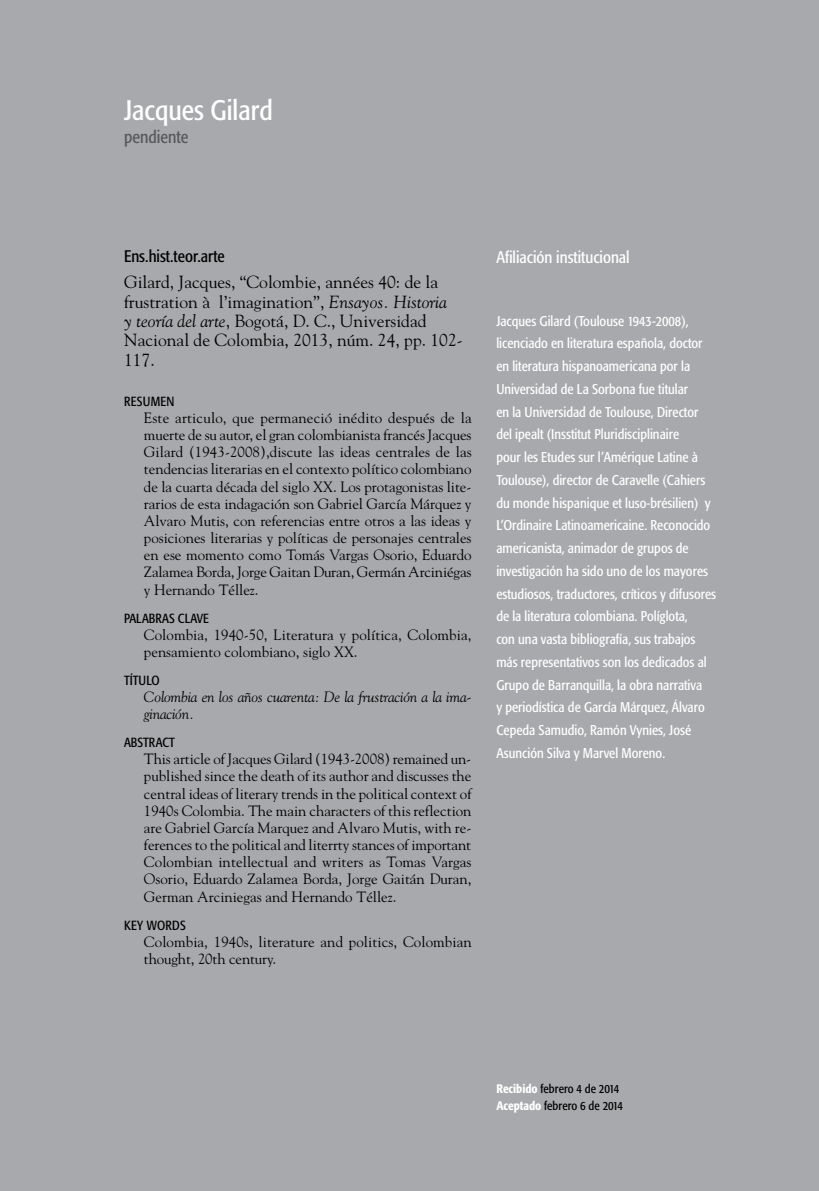
<style>
.page{position:relative;width:819px;height:1191px;background:#a7a9ac}
.page>*{position:absolute;margin:0;border:0;box-sizing:border-box;transform-origin:0 0}
.t1{font:condensed 28px "Formata";color:#fff}
.t2{font:17.5px/19.2px "Goudy";color:#000}
.t3{font:condensed 17.5px "Formata";color:#58595b}
.t4{font:condensed 16.62px "Formata";color:#fff}
.t5{font:condensed 16.62px "Formata";color:#000}
.t6{font:14.88px/17.2px "Goudy";color:#000;text-align:justify}
.t7{font:italic 14.88px/17.2px "Goudy";letter-spacing:-.01em;color:#000}
.t8{font:condensed 14px/22.8px "Formata";color:#fff}
.t9{font:condensed 13.12px "Formata";letter-spacing:.01em;color:#000}
.t10{font:condensed 12.25px/16.6px "Formata";color:#000}
.s1{font-style:inherit}
.s2{font-style:italic}
.s3{font-weight:500;color:#fff}
</style>
<div class="page">
<h1 class="t1" style="left:124px;top:94px;width:150px">Jacques Gilard</h1>
<p class="t3" style="left:124px;top:126px;width:66px">pendiente</p>
<p class="t5" style="left:124px;top:246px;width:102px">Ens.hist.teor.arte</p>
<p class="t2" style="left:124px;top:272px;width:340px">Gilard, Jacques, <span class="s1">“</span>Colombie, années 40: de la frustration à l’imagination”, <span class="s2">Ensayos. Historia<br>y teoría del arte</span>, Bogotá, D. C., Universidad Nacional de Colombia, 2013, núm. 24, pp. 102- 117.</p>
<p class="t9" style="left:124px;top:393px;width:52px">RESUMEN</p>
<p class="t6" style="left:144px;top:409px;width:329px">Este articulo, que permaneció inédito después de la muerte de su autor, el gran colombianista francés Jacques Gilard (1943-2008),discute las ideas centrales de las tendencias literarias en el contexto político colombiano de la cuarta década del siglo XX. Los protagonistas lite&shy;rarios de esta indagación son Gabriel García Márquez y Alvaro Mutis, con referencias entre otros a las ideas y posiciones literarias y políticas de personajes centrales en ese momento como Tomás Vargas Osorio, Eduardo Zalamea Borda, Jorge Gaitan Duran, Germán Arciniégas y Hernando Téllez.</p>
<p class="t9" style="left:124px;top:610px;width:86px">PALABRAS CLAVE</p>
<p class="t6" style="left:144px;top:625px;width:329px">Colombia, 1940-50, Literatura y política, Colombia, pensamiento colombiano, siglo XX.</p>
<p class="t9" style="left:124px;top:672px;width:37px">TÍTULO</p>
<p class="t7" style="left:144px;top:688px;width:329px">Colombia en los años cuarenta: De la frustración a la ima&shy;ginación.</p>
<p class="t9" style="left:124px;top:735px;width:52px">ABSTRACT</p>
<p class="t6" style="left:144px;top:750px;width:329px">This article of Jacques Gilard (1943-2008) remained un&shy;published since the death of its author and discusses the central ideas of literary trends in the political context of 1940s Colombia. The main characters of this reflection are Gabriel García Marquez and Alvaro Mutis, with re&shy;ferences to the political and literrty stances of important Colombian intellectual and writers as Tomas Vargas Osorio, Eduardo Zalamea Borda, Jorge Gaitán Duran, German Arciniegas and Hernando Téllez.</p>
<p class="t9" style="left:124px;top:917px;width:41px">Key words</p>
<p class="t6" style="left:144px;top:932px;width:329px">Colombia, 1940s, literature and politics, Colombian thought, 20th century.</p>
<p class="t4" style="left:496px;top:247px;width:135px">Afiliación institucional</p>
<p class="t8" style="left:496px;top:309px;width:221px">Jacques Gilard (Toulouse 1943-2008), licenciado en literatura española, doctor en literatura hispanoamericana por la Universidad de La Sorbona fue titular<br>en la Universidad de Toulouse, Director del ipealt (Insstitut Pluridisciplinaire<br>pour les Etudes sur l’Amérique Latine à Toulouse), director de Caravelle (Cahiers du monde hispanique et luso-brésilien) y L’Ordinaire Latinoamericaine. Reconocido americanista, animador de grupos de investigación ha sido uno de los mayores estudiosos, traductores, críticos y difusores de la literatura colombiana. Políglota,<br>con una vasta bibliografía, sus trabajos más representativos son los dedicados al Grupo de Barranquilla, la obra narrativa<br>y periodística de García Márquez, Álvaro Cepeda Samudio, Ramón Vynies, José Asunción Silva y Marvel Moreno.</p>
<p class="t10" style="left:496px;top:1080px;width:128px"><span class="s3">Recibido</span> febrero 4 de 2014<br><span class="s3">Aceptado</span> febrero 6 de 2014</p>
</div>
